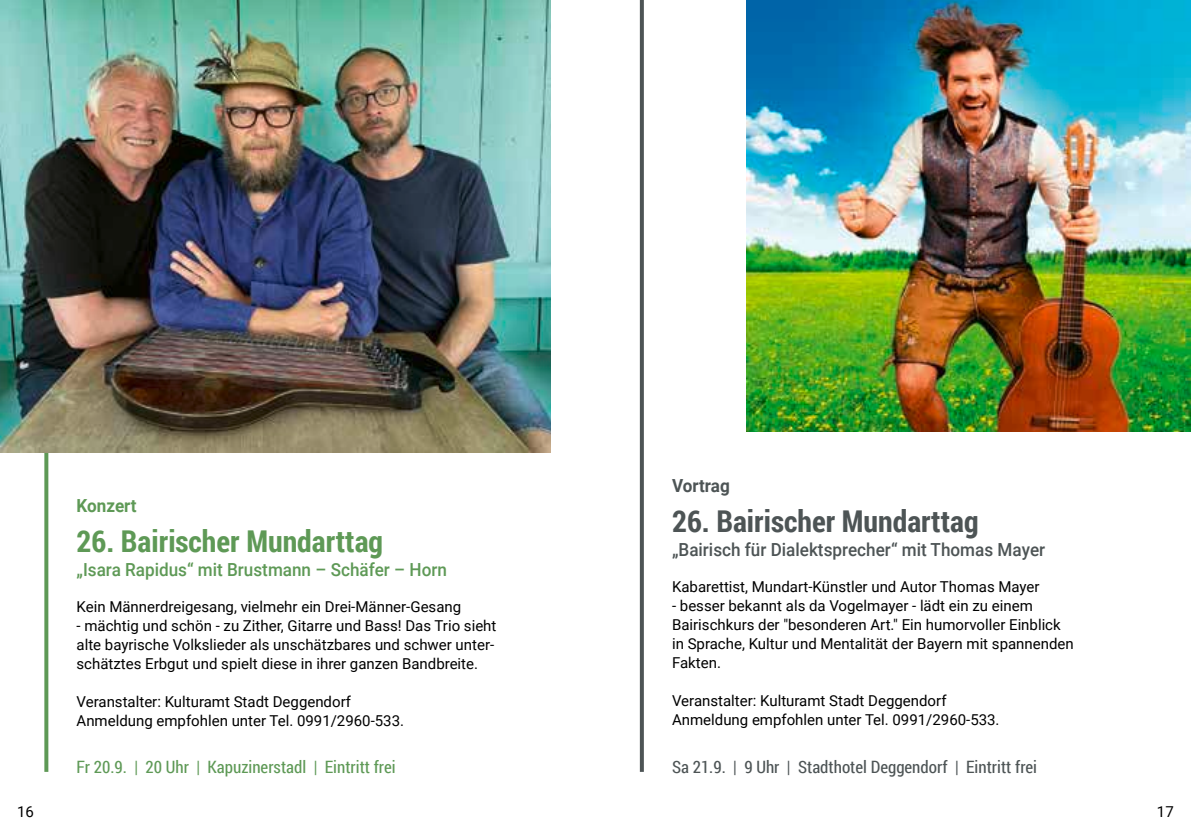
<style>
.page{position:relative;width:1191px;height:840px;background:#fff}
.page>*{position:absolute;margin:0;border:0;box-sizing:border-box;transform-origin:0 0}
.t1{font:700 30px "Roboto Condensed";color:#5e9956}
.t2{font:700 30px "Roboto Condensed";color:#4d5455}
.t3{font:500 18px "Roboto";color:#4d5455;scale:.95 1}
.t4{font:500 18px "Roboto";color:#5e9956;scale:.95 1}
.t5{font:700 18px "Roboto";color:#5e9956;scale:.95 1}
.t6{font:700 18px "Roboto";color:#4d5455;scale:.95 1}
.t7{font:17px "Roboto Condensed";color:#4d5455}
.t8{font:17px "Roboto Condensed";color:#5e9956}
.t9{font:15px/19px "Roboto";color:#000}
</style>
<div class="page">
<svg style="left:44px;top:452px;width:4px;height:319px"></svg>
<img style="left:0;top:0;width:550px;height:452px">
<img style="left:746px;top:0;width:445px;height:431px">
<svg style="left:640px;top:0;width:4px;height:771px;fill:#4d5455"></svg>
<p class="t9" style="left:17px;top:803px;width:18px">16</p>
<p class="t5" style="left:77px;top:497px;width:65px">Konzert</p>
<h1 class="t1" style="left:77px;top:528px;width:308px">26. Bairischer Mundarttag</h1>
<p class="t4" style="left:77px;top:562px;width:391px">„Isara Rapidus“ mit Brustmann – Schäfer – Horn</p>
<p class="t9" style="left:77px;top:598px;width:386px">Kein Männerdreigesang, vielmehr ein Drei-Männer-Gesang</p>
<p class="t9" style="left:77px;top:615px;width:421px">- mächtig und schön - zu Zither, Gitarre und Bass! Das Trio sieht alte bayrische Volkslieder als unschätzbares und schwer unter&shy;schätztes Erbgut und spielt diese in ihrer ganzen Bandbreite.</p>
<p class="t9" style="left:77px;top:693px;width:329px">Veranstalter: Kulturamt Stadt Deggendorf<br>Anmeldung empfohlen unter Tel. 0991/2960-533.</p>
<p class="t6" style="left:672px;top:477px;width:62px">Vortrag</p>
<h1 class="t2" style="left:672px;top:509px;width:308px">26. Bairischer Mundarttag</h1>
<p class="t3" style="left:672px;top:542px;width:394px">„Bairisch für Dialektsprecher“ mit Thomas Mayer</p>
<p class="t9" style="left:672px;top:576px;width:369px">Kabarettist, Mundart-Künstler und Autor Thomas Mayer</p>
<p class="t9" style="left:672px;top:595px;width:403px">- besser bekannt als da Vogelmayer - lädt ein zu einem Bairischkurs der "besonderen Art." Ein humorvoller Einblick in Sprache, Kultur und Mentalität der Bayern mit spannenden Fakten.</p>
<p class="t9" style="left:672px;top:692px;width:329px">Veranstalter: Kulturamt Stadt Deggendorf<br>Anmeldung empfohlen unter Tel. 0991/2960-533.</p>
<p class="t8" style="left:77px;top:759px;width:320px">Fr 20.9. | 20 Uhr | Kapuzinerstadl | Eintritt frei</p>
<p class="t7" style="left:672px;top:759px;width:366px">Sa 21.9. | 9 Uhr | Stadthotel Deggendorf | Eintritt frei</p>
<p class="t9" style="left:1157px;top:803px;width:18px">17</p>
</div>
